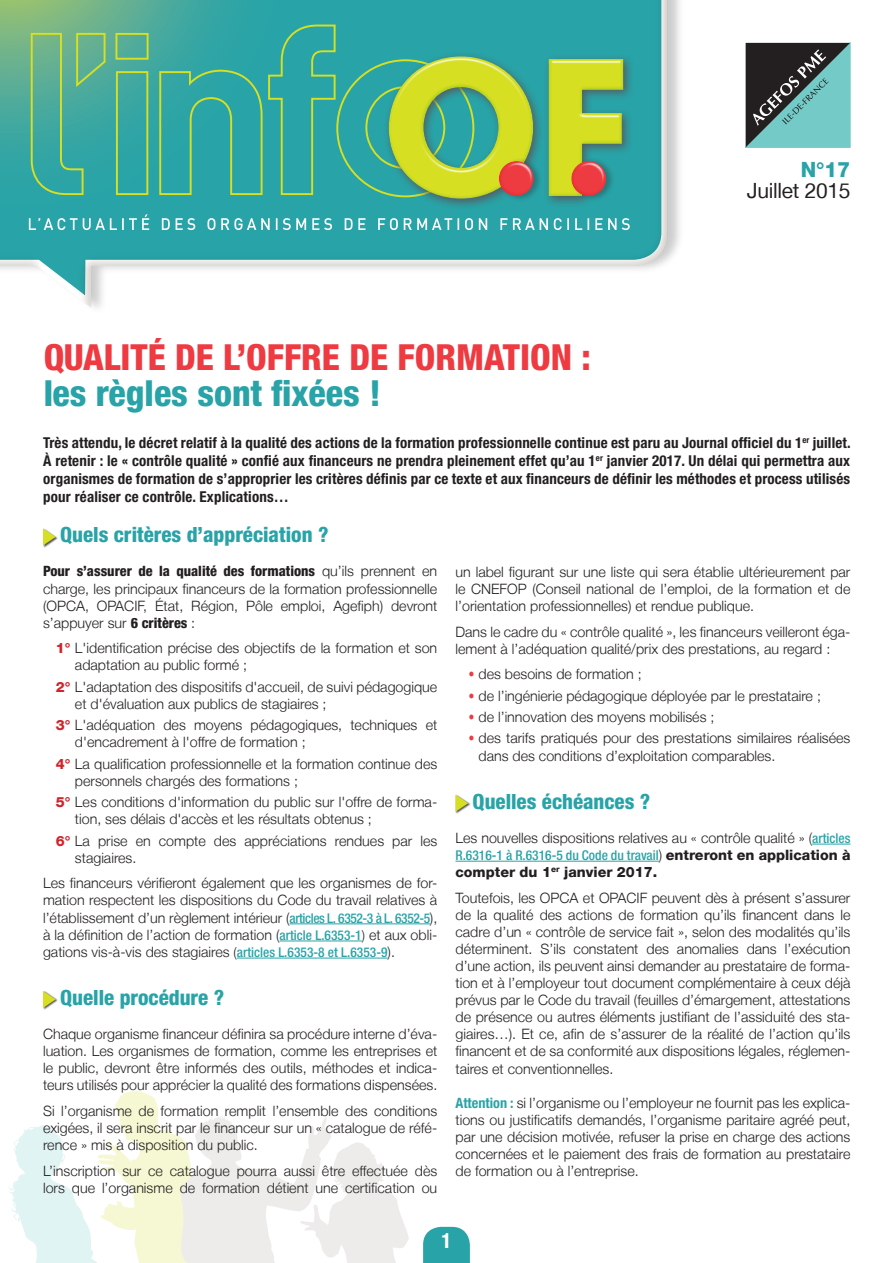
<style>
.page{position:relative;width:893px;height:1263px;background:#fff}
.page>*{position:absolute;margin:0;border:0;box-sizing:border-box;transform-origin:0 0}
.t1{font:800 condensed 36px "Helvetica Neue LT Std";color:#ee3a41}
.t2{font:800 condensed 36px "Helvetica Neue LT Std";color:#28a3a7}
.t3{font:800 condensed 21px "Helvetica Neue LT Std";color:#28a3a7}
.t4{font:21px "Helvetica Neue LT";letter-spacing:-.015em;color:#231f20}
.t5{font:800 21px "Helvetica Neue LT";color:#28a3a7}
.t6{font:700 condensed 21px "Helvetica Neue LT Std";color:#fff}
.t7{font:700 condensed 15px/18px "Helvetica Neue LT Std";letter-spacing:.01em;color:#231f20;text-align:justify}
.t8{font:300 14.25px/17.1px "Helvetica Neue LT";color:#231f20}
.t9{font:800 condensed 14.25px "Helvetica Neue LT Std";color:#231f20}
.t10{font:500 condensed 13.5px "Helvetica Neue LT Std";color:#28a3a7}
.s1{font-family:"Helvetica Neue LT";font-weight:300;font-stretch:normal}
.s2{font-family:"Helvetica Neue LT Std";font-weight:800;font-stretch:condensed}
.s3{font-weight:800;color:#d1232a}
.s4{font-family:"Helvetica Neue LT Std";font-weight:500;font-stretch:condensed;font-size:13.5px;color:#28a3a7}
.s5{font-size:13.5px}
.s6{font-family:"DINOT";font-weight:400;font-size:15px;color:#ee3a41}
.s7{font-family:"Helvetica Neue LT";font-weight:300;font-stretch:normal;font-size:14.25px;color:#231f20}
.s8{font-family:"Helvetica Neue LT";font-weight:800;font-stretch:normal;font-size:14.25px;color:#231f20}
.s9{font-weight:800}
.s10{font-family:"Helvetica Neue LT Std";font-weight:700;font-stretch:condensed;color:#28a3a7}
</style>
<div class="page">
<svg style="left:745px;top:43px;width:105px;height:105px;background:#547d7c"></svg>
<svg style="left:9px;top:1091px;width:461px;height:172px"></svg>
<div style="left:0;top:0;width:684px;height:315px;background:#57585a;opacity:.3"></div>
<div style="left:0;top:0;width:668px;height:308px;background:#aba399;opacity:.6"></div>
<svg style="left:30px;top:24px;width:307px;height:172px;background:#41aa98"></svg>
<svg style="left:29px;top:214px;width:601px;height:16px;background:#51b4b7"></svg>
<div style="left:383px;top:51px;width:252px;height:159px;background:#57585a;opacity:.9"></div>
<div style="left:386px;top:55px;width:238px;height:145px;background:#28a3a7;opacity:.46"></div>
<div style="left:498px;top:158px;width:44px;height:44px;background:#231f20;opacity:.3"></div>
<div style="left:498px;top:158px;width:37px;height:32px;background:#fff;opacity:.75"></div>
<div style="left:496px;top:159px;width:39px;height:38px;background:#ee3a41;opacity:.6"></div>
<div style="left:571px;top:158px;width:44px;height:44px;background:#231f20;opacity:.3"></div>
<div style="left:570px;top:158px;width:38px;height:32px;background:#fff;opacity:.75"></div>
<div style="left:569px;top:159px;width:39px;height:38px;background:#ee3a41;opacity:.6"></div>
<hr style="left:290px;top:923px;width:140px;height:1px;background:#28a3a7">
<hr style="left:280px;top:941px;width:82px;height:1px;background:#28a3a7">
<hr style="left:237px;top:958px;width:151px;height:1px;background:#28a3a7">
<div style="left:43px;top:528px;width:15px;height:20px;background:#231f20;opacity:.75"></div>
<svg style="left:43px;top:528px;width:13px;height:17px"></svg>
<div style="left:43px;top:991px;width:15px;height:20px;background:#231f20;opacity:.75"></div>
<svg style="left:43px;top:991px;width:13px;height:17px"></svg>
<hr style="left:812px;top:844px;width:38px;height:1px;background:#28a3a7">
<hr style="left:455px;top:861px;width:204px;height:1px;background:#28a3a7">
<div style="left:455px;top:794px;width:16px;height:20px;background:#231f20;opacity:.75"></div>
<svg style="left:455px;top:795px;width:13px;height:17px"></svg>
<h1 class="t1" style="left:43px;top:335px;width:549px">QUALITÉ DE L’OFFRE DE FORMATION :</h1>
<h1 class="t2" style="left:43px;top:371px;width:340px">les règles sont fixées !</h1>
<h2 class="t5" style="left:801px;top:157px;width:51px">N°17</h2>
<h2 class="t4" style="left:747px;top:178px;width:105px">Juillet 2015</h2>
<p class="t7" style="left:43px;top:433px;width:809px">Très attendu, le décret relatif à la qualité des actions de la formation professionnelle continue est paru au Journal officiel du 1<sup>er</sup> juillet.<br>À retenir : le « contrôle qualité » confié aux financeurs ne prendra pleinement effet qu’au 1<sup>er</sup> janvier 2017. Un délai qui permettra aux organismes de formation de s’approprier les critères définis par ce texte et aux financeurs de définir les méthodes et process utilisés pour réaliser ce contrôle. Explications…</p>
<h2 class="t3" style="left:60px;top:522px;width:270px">Quels critères d’appréciation ?</h2>
<p class="t9" style="left:43px;top:562px;width:396px">Pour s’assurer de la qualité des formations <span class="s1">qu’ils prennent en</span></p>
<p class="t8" style="left:43px;top:580px;width:396px;text-align:justify">charge, les principaux financeurs de la formation professionnelle (OPCA, OPACIF, État, Région, Pôle emploi, Agefiph) devront s’appuyer sur <span class="s2">6 critères</span> :</p>
<p class="t8" style="left:75px;top:639px;width:364px;text-indent:-19px"><span class="s3">1°</span> L'identification précise des objectifs de la formation et son adaptation au public formé ;</p>
<p class="t8" style="left:75px;top:678px;width:364px;text-indent:-19px"><span class="s3">2°</span> L'adaptation des dispositifs d'accueil, de suivi pédagogique et d'évaluation aux publics de stagiaires ;</p>
<p class="t8" style="left:75px;top:716px;width:364px;text-indent:-19px"><span class="s3">3°</span> L'adéquation des moyens pédagogiques, techniques et d'encadrement à l'offre de formation ;</p>
<p class="t8" style="left:75px;top:755px;width:364px;text-indent:-19px"><span class="s3">4°</span> La qualification professionnelle et la formation continue des personnels chargés des formations ;</p>
<p class="t8" style="left:75px;top:793px;width:364px;text-indent:-19px"><span class="s3">5°</span> Les conditions d'information du public sur l'offre de forma&shy;tion, ses délais d'accès et les résultats obtenus ;</p>
<p class="t8" style="left:75px;top:832px;width:364px;text-indent:-19px"><span class="s3">6°</span> La prise en compte des appréciations rendues par les stagiaires.</p>
<p class="t8" style="left:43px;top:874px;width:396px;text-align:justify">Les financeurs vérifieront également que les organismes de for&shy;mation respectent les dispositions du Code du travail relatives à l’établissement d’un règlement intérieur (<span class="s4">articles L. 6352-3 à L. 6352-5</span>), à la définition de l’action de formation (<span class="s4">article L.6353-1</span><span class="s5">)</span> et aux obli&shy;gations vis-à-vis des stagiaires <span class="s5">(</span><span class="s4">articles L.6353-8 et L.6353-9</span>).</p>
<h2 class="t3" style="left:60px;top:984px;width:166px">Quelle procédure ?</h2>
<p class="t8" style="left:43px;top:1025px;width:396px;text-align:justify">Chaque organisme financeur définira sa procédure interne d’éva&shy;luation. Les organismes de formation, comme les entreprises et le public, devront être informés des outils, méthodes et indica&shy;teurs utilisés pour apprécier la qualité des formations dispensées.</p>
<p class="t8" style="left:43px;top:1102px;width:396px;text-align:justify">Si l’organisme de formation remplit l’ensemble des conditions exigées, il sera inscrit par le financeur sur un « catalogue de réfé&shy;rence » mis à disposition du public.</p>
<p class="t8" style="left:43px;top:1162px;width:396px">L’inscription sur ce catalogue pourra aussi être effectuée dès lors que l’organisme de formation détient une certification ou</p>
<p class="t8" style="left:455px;top:563px;width:396px;text-align:justify">un label figurant sur une liste qui sera établie ultérieurement par le CNEFOP (Conseil national de l’emploi, de la formation et de l’orientation professionnelles) et rendue publique.</p>
<p class="t8" style="left:455px;top:623px;width:396px">Dans le cadre du « contrôle qualité », les financeurs veilleront éga&shy;lement à l’adéquation qualité/prix des prestations, au regard :</p>
<p class="t8" style="left:468px;top:665px;width:175px"><span class="s6">•</span> des besoins de formation ;</p>
<p class="t8" style="left:468px;top:687px;width:354px"><span class="s6">•</span> de l’ingénierie pédagogique déployée par le prestataire ;</p>
<p class="t8" style="left:468px;top:708px;width:248px"><span class="s6">•</span> de l’innovation des moyens mobilisés ;</p>
<p class="t8" style="left:478px;top:729px;width:373px;text-indent:-10px"><span class="s6">•</span> des tarifs pratiqués pour des prestations similaires réalisées dans des conditions d’exploitation comparables.</p>
<h2 class="t3" style="left:473px;top:788px;width:179px">Quelles échéances ?</h2>
<p class="t8" style="left:455px;top:829px;width:396px">Les nouvelles dispositions relatives au « contrôle qualité » (<span class="s4">articles</span></p>
<p class="t10" style="left:455px;top:847px;width:396px">R.6316-1 à R.6316-5 du Code du travail<span class="s7">)</span> <span class="s8">entreront en application à</span></p>
<p class="t8" style="left:455px;top:859px;width:396px;line-height:25.7px"><span class="s9">compter du 1</span><sup>er</sup> <span class="s9">janvier 2017.<br></span>Toutefois, les OPCA et OPACIF peuvent dès à présent s’assurer</p>
<p class="t8" style="left:455px;top:906px;width:396px;text-align:justify">de la qualité des actions de formation qu’ils financent dans le cadre d’un « contrôle de service fait », selon des modalités qu’ils déterminent. S’ils constatent des anomalies dans l’exécution d’une action, ils peuvent ainsi demander au prestataire de forma&shy;tion et à l’employeur tout document complémentaire à ceux déjà prévus par le Code du travail (feuilles d’émargement, attestations de présence ou autres éléments justifiant de l’assiduité des sta&shy;giaires…). Et ce, afin de s’assurer de la réalité de l’action qu’ils financent et de sa conformité aux dispositions légales, réglemen&shy;taires et conventionnelles.</p>
<p class="t8" style="left:455px;top:1094px;width:396px;text-align:justify"><span class="s10">Attention :</span> si l’organisme ou l’employeur ne fournit pas les explica&shy;tions ou justificatifs demandés, l’organisme paritaire agréé peut, par une décision motivée, refuser la prise en charge des actions concernées et le paiement des frais de formation au prestataire de formation ou à l’entreprise.</p>
<h2 class="t6" style="left:441px;top:1228px;width:12px">1</h2>
</div>
